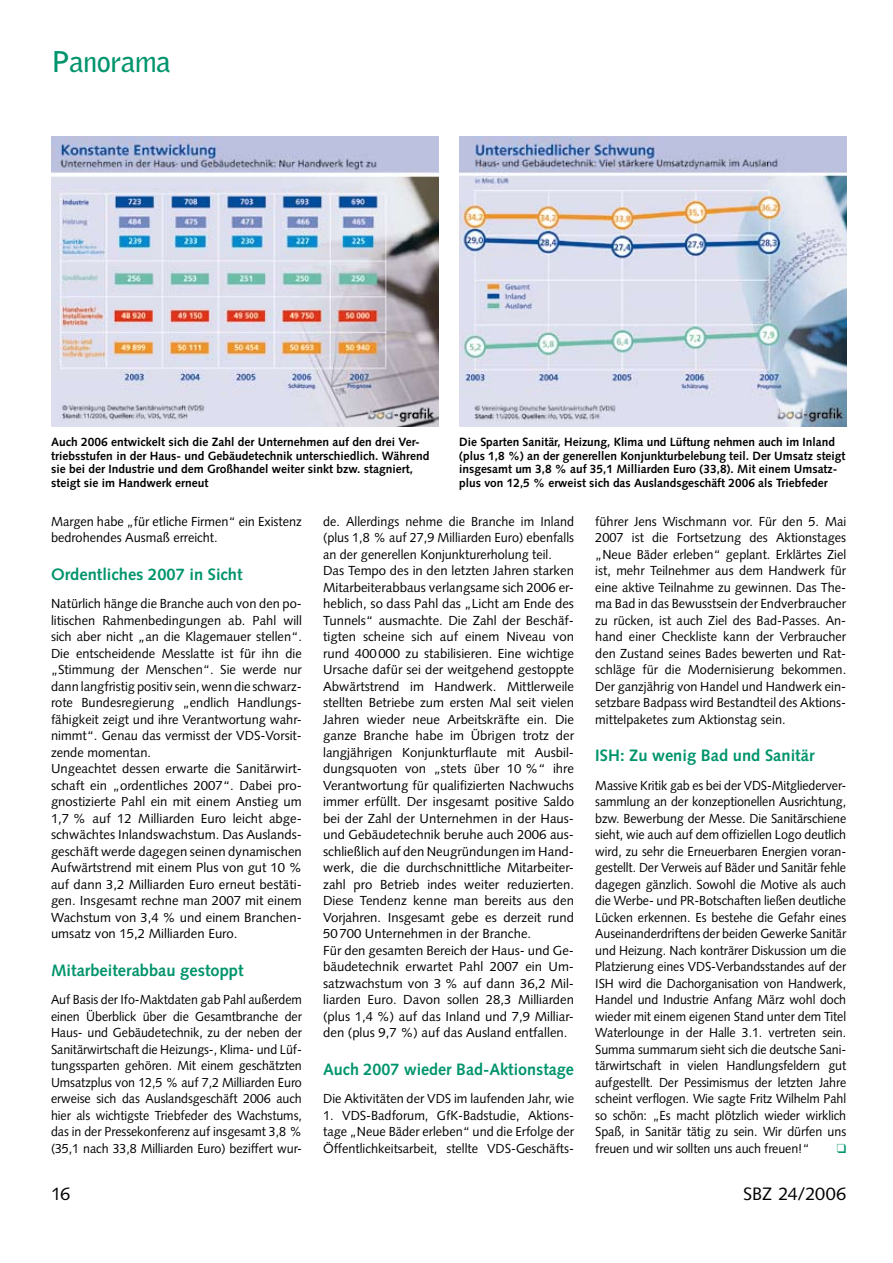
<style>
.page{position:relative;width:893px;height:1263px;background:#fff}
.page>*{position:absolute;margin:0;border:0;box-sizing:border-box;transform-origin:0 0}
.t1{font:700 28.5px "Bell Gothic Std";letter-spacing:-.015em;color:#00946c}
.t2{font:18px "Syntax LT Std";letter-spacing:-.01em;color:#000}
.t3{font:700 16.5px "Syntax LT Std";color:#00946c}
.t4{font:13.2px/16.5px "Syntax LT Std";color:#000}
.t5{font:13.2px/16.5px "Syntax LT Std";color:#000;text-align:justify;scale:.95 1}
.t6{font:13.2px/16.5px "Syntax LT Std";color:#000;scale:.96 1}
.t7{font:700 12px/13.5px "Syntax LT Std";color:#000}
</style>
<div class="page">
<img style="left:51px;top:136px;width:387px;height:291px">
<img style="left:459px;top:136px;width:387px;height:291px">
<h1 class="t1" style="left:51px;top:45px;width:121px">Panorama</h1>
<p class="t7" style="left:51px;top:435px;width:380px">Auch 2006 entwickelt sich die Zahl der Unternehmen auf den drei Ver&shy;triebsstufen in der Haus- und Gebäudetechnik unterschiedlich. Während sie bei der Industrie und dem Großhandel weiter sinkt bzw. stagniert, steigt sie im Handwerk erneut</p>
<p class="t7" style="left:459px;top:435px;width:388px">Die Sparten Sanitär, Heizung, Klima und Lüftung nehmen auch im Inland (plus 1,8 %) an der generellen Konjunkturbelebung teil. Der Umsatz steigt insgesamt um 3,8 % auf 35,1 Milliarden Euro (33,8). Mit einem Umsatz&shy;plus von 12,5 % erweist sich das Auslandsgeschäft 2006 als Triebfeder</p>
<p class="t4" style="left:51px;top:513px;width:252px">Margen habe „für etliche Firmen“ ein Existenz bedrohendes Ausmaß erreicht.</p>
<p class="t3" style="left:51px;top:564px;width:193px">Ordentliches 2007 in Sicht</p>
<p class="t4" style="left:51px;top:595px;width:252px">Natürlich hänge die Branche auch von den po&shy;litischen Rahmenbedingungen ab. Pahl will sich aber nicht „an die Klagemauer stellen“.<br>Die entscheidende Messlatte ist für ihn die „Stimmung der Menschen“. Sie werde nur dann langfristig positiv sein, wenn die schwarz&shy;rote Bundesregierung „endlich Handlungs&shy;fähigkeit zeigt und ihre Verantwortung wahr&shy;nimmt“. Genau das vermisst der VDS-Vorsit&shy;zende momentan.<br>Ungeachtet dessen erwarte die Sanitärwirt&shy;schaft ein „ordentliches 2007“. Dabei pro&shy;gnostizierte Pahl ein mit einem Anstieg um 1,7 % auf 12 Milliarden Euro leicht abge&shy;schwächtes Inlandswachstum. Das Auslands&shy;geschäft werde dagegen seinen dynamischen Aufwärtstrend mit einem Plus von gut 10 % auf dann 3,2 Milliarden Euro erneut bestäti&shy;gen. Insgesamt rechne man 2007 mit einem Wachstum von 3,4 % und einem Branchen&shy;umsatz von 15,2 Milliarden Euro.</p>
<p class="t3" style="left:51px;top:960px;width:194px">Mitarbeiterabbau gestoppt</p>
<p class="t5" style="left:51px;top:991px;width:266px">Auf Basis der Ifo-Maktdaten gab Pahl außerdem einen Überblick über die Gesamtbranche der Haus- und Gebäudetechnik, zu der neben der Sanitärwirtschaft die Heizungs-, Klima- und Lüf&shy;tungssparten gehören. Mit einem geschätzten Umsatzplus von 12,5 % auf 7,2 Milliarden Euro erweise sich das Auslandsgeschäft 2006 auch hier als wichtigste Triebfeder des Wachstums, das in der Pressekonferenz auf insgesamt 3,8 % (35,1 nach 33,8 Milliarden Euro) beziffert wur-</p>
<p class="t6" style="left:323px;top:513px;width:263px">de. Allerdings nehme die Branche im Inland (plus 1,8 % auf 27,9 Milliarden Euro) ebenfalls an der generellen Konjunkturerholung teil.<br>Das Tempo des in den letzten Jahren starken Mitarbeiterabbaus verlangsame sich 2006 er&shy;heblich, so dass Pahl das „Licht am Ende des Tunnels“ ausmachte. Die Zahl der Beschäf&shy;tigten scheine sich auf einem Niveau von rund 400000 zu stabilisieren. Eine wichtige Ursache dafür sei der weitgehend gestoppte Abwärtstrend im Handwerk. Mittlerweile stellten Betriebe zum ersten Mal seit vielen Jahren wieder neue Arbeitskräfte ein. Die ganze Branche habe im Übrigen trotz der langjährigen Konjunkturflaute mit Ausbil&shy;dungsquoten von „stets über 10 %“ ihre Verantwortung für qualifizierten Nachwuchs immer erfüllt. Der insgesamt positive Saldo bei der Zahl der Unternehmen in der Haus&shy;und Gebäudetechnik beruhe auch 2006 aus&shy;schließlich auf den Neugründungen im Hand&shy;werk, die die durchschnittliche Mitarbeiter&shy;zahl pro Betrieb indes weiter reduzierten.<br>Diese Tendenz kenne man bereits aus den Vorjahren. Insgesamt gebe es derzeit rund 50700 Unternehmen in der Branche.<br>Für den gesamten Bereich der Haus- und Ge&shy;bäudetechnik erwartet Pahl 2007 ein Um&shy;satzwachstum von 3 % auf dann 36,2 Mil&shy;liarden Euro. Davon sollen 28,3 Milliarden (plus 1,4 %) auf das Inland und 7,9 Milliar&shy;den (plus 9,7 %) auf das Ausland entfallen.</p>
<p class="t3" style="left:323px;top:1059px;width:252px">Auch 2007 wieder Bad-Aktionstage</p>
<p class="t4" style="left:323px;top:1090px;width:252px">Die Aktivitäten der VDS im laufenden Jahr, wie</p>
<p class="t4" style="left:323px;top:1107px;width:252px">1. VDS-Badforum, GfK-Badstudie, Aktions&shy;tage „Neue Bäder erleben“ und die Erfolge der<br>Öffentlichkeitsarbeit, stellte VDS-Geschäfts-</p>
<p class="t4" style="left:595px;top:513px;width:252px;text-align:justify">führer Jens Wischmann vor. Für den 5. Mai 2007 ist die Fortsetzung des Aktionstages „Neue Bäder erleben“ geplant. Erklärtes Ziel ist, mehr Teilnehmer aus dem Handwerk für eine aktive Teilnahme zu gewinnen. Das The&shy;ma Bad in das Bewusstsein der Endverbraucher zu rücken, ist auch Ziel des Bad-Passes. An&shy;hand einer Checkliste kann der Verbraucher den Zustand seines Bades bewerten und Rat&shy;schläge für die Modernisierung bekommen.<br>Der ganzjährig von Handel und Handwerk ein&shy;setzbare Badpass wird Bestandteil des Aktions&shy;mittelpaketes zum Aktionstag sein.</p>
<p class="t3" style="left:595px;top:746px;width:221px">ISH: Zu wenig Bad und Sanitär</p>
<p class="t5" style="left:595px;top:777px;width:266px">Massive Kritik gab es bei der VDS-Mitgliederver&shy;sammlung an der konzeptionellen Ausrichtung, bzw. Bewerbung der Messe. Die Sanitärschiene sieht, wie auch auf dem offiziellen Logo deutlich wird, zu sehr die Erneuerbaren Energien voran&shy;gestellt. Der Verweis auf Bäder und Sanitär fehle dagegen gänzlich. Sowohl die Motive als auch die Werbe- und PR-Botschaften ließen deutliche Lücken erkennen. Es bestehe die Gefahr eines Auseinanderdriftens der beiden Gewerke Sanitär und Heizung. Nach konträrer Diskussion um die Platzierung eines VDS-Verbandsstandes auf der ISH wird die Dachorganisation von Handwerk, Handel und Industrie Anfang März wohl doch wieder mit einem eigenen Stand unter dem Titel Waterlounge in der Halle 3.1. vertreten sein.<br>Summa summarum sieht sich die deutsche Sani&shy;tärwirtschaft in vielen Handlungsfeldern gut aufgestellt. Der Pessimismus der letzten Jahre scheint verflogen. Wie sagte Fritz Wilhelm Pahl so schön: „Es macht plötzlich wieder wirklich Spaß, in Sanitär tätig zu sein. Wir dürfen uns freuen und wir sollten uns auch freuen!“</p>
<h2 class="t2" style="left:51px;top:1183px;width:21px">16</h2>
<h2 class="t2" style="left:743px;top:1183px;width:104px">SBZ 24/2006</h2>
</div>
